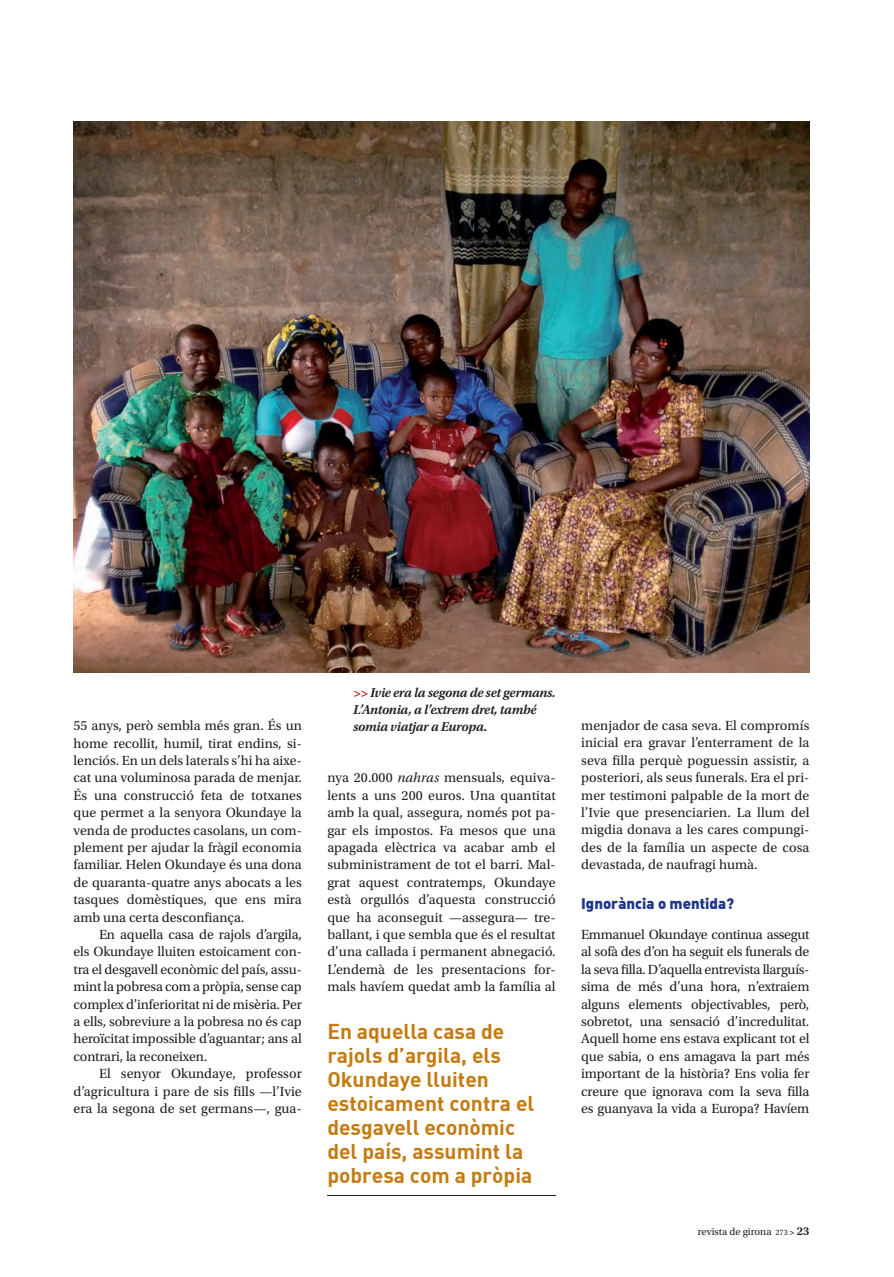
<style>
.page{position:relative;width:894px;height:1277px;background:#fff}
.page>*{position:absolute;margin:0;border:0;box-sizing:border-box;transform-origin:0 0}
.t1{font:21px/24px "DIN Bold";color:#c27b11}
.t2{font:15px "DIN Black Alternate";color:#1e358b}
.t3{font:13.95px/17.4px "Utopia Std";color:#231f20;text-align:justify}
.t4{font:italic 600 13.5px/17.4px "Utopia Std";letter-spacing:-.02em;color:#231f20}
.t5{font:10.5px "Utopia Std";color:#231f20}
.s1{color:#c4121a}
.s2{font-style:italic}
.s3{font-size:8.25px}
.s4{font-weight:600;font-size:9px}
.s5{font-weight:600;font-size:12px}
</style>
<div class="page">
<hr style="left:327px;top:1195px;width:228px;height:1px;background:#231f20">
<img style="left:74px;top:121px;width:735px;height:552px">
<p class="t3" style="left:74px;top:717px;width:230px">55 anys, però sembla més gran. És un home recollit, humil, tirat endins, si&shy;lenciós. En un dels laterals s’hi ha aixe&shy;cat una voluminosa parada de menjar.<br>És una construcció feta de totxanes que permet a la senyora Okundaye la venda de productes casolans, un com&shy;plement per ajudar la fràgil economia familiar. Helen Okundaye és una dona de quaranta-quatre anys abocats a les tasques domèstiques, que ens mira amb una certa desconfiança.</p>
<p class="t3" style="left:74px;top:926px;width:230px;text-indent:26px">En aquella casa de rajols d’argila, els Okundaye lluiten estoicament con&shy;tra el desgavell econòmic del país, assu&shy;mint la pobresa com a pròpia, sense cap complex d’inferioritat ni de misèria. Per a ells, sobreviure a la pobresa no és cap heroïcitat impossible d’aguantar; ans al contrari, la reconeixen.</p>
<p class="t3" style="left:74px;top:1065px;width:230px;text-indent:26px">El senyor Okundaye, professor d’agricultura i pare de sis fills —l’Ivie era la segona de set germans—, gua-</p>
<p class="t4" style="left:353px;top:683px;width:204px"><span class="s1">&gt;&gt;</span> Ivie era la segona de set germans.<br>L’Antonia, a l’extrem dret, també somia viatjar a Europa.</p>
<p class="t3" style="left:327px;top:769px;width:230px">nya 20.000 <span class="s2">nahras</span> mensuals, equiva&shy;lents a uns 200 euros. Una quantitat amb la qual, assegura, només pot pa&shy;gar els impostos. Fa mesos que una apagada elèctrica va acabar amb el subministrament de tot el barri. Mal&shy;grat aquest contratemps, Okundaye està orgullós d’aquesta construcció que ha aconseguit —assegura— tre&shy;ballant, i que sembla que és el resultat d’una callada i permanent abnegació.<br>L’endemà de les presentacions for&shy;mals havíem quedat amb la família al</p>
<h1 class="t1" style="left:327px;top:1018px;width:208px">En aquella casa de rajols d’argila, els<br>Okundaye lluiten estoicament contra el desgavell econòmic del país, assumint la pobresa com a pròpia</h1>
<p class="t3" style="left:581px;top:717px;width:230px">menjador de casa seva. El compromís inicial era gravar l’enterrament de la seva filla perquè poguessin assistir, a posteriori, als seus funerals. Era el pri&shy;mer testimoni palpable de la mort de l’Ivie que presenciarien. La llum del migdia donava a les cares compungi&shy;des de la família un aspecte de cosa devastada, de naufragi humà.</p>
<p class="t2" style="left:581px;top:893px;width:154px">Ignorància o mentida?</p>
<p class="t3" style="left:581px;top:926px;width:230px">Emmanuel Okundaye continua assegut al sofà des d’on ha seguit els funerals de la seva filla. D’aquella entrevista llarguís&shy;sima de més d’una hora, n’extraiem alguns elements objectivables, però, sobretot, una sensació d’incredulitat.<br>Aquell home ens estava explicant tot el que sabia, o ens amagava la part més important de la història? Ens volia fer creure que ignorava com la seva filla es guanyava la vida a Europa? Havíem</p>
<p class="t5" style="left:698px;top:1225px;width:113px">revista de girona <span class="s3">273</span> <span class="s4">&gt;</span> <span class="s5">23</span></p>
</div>
